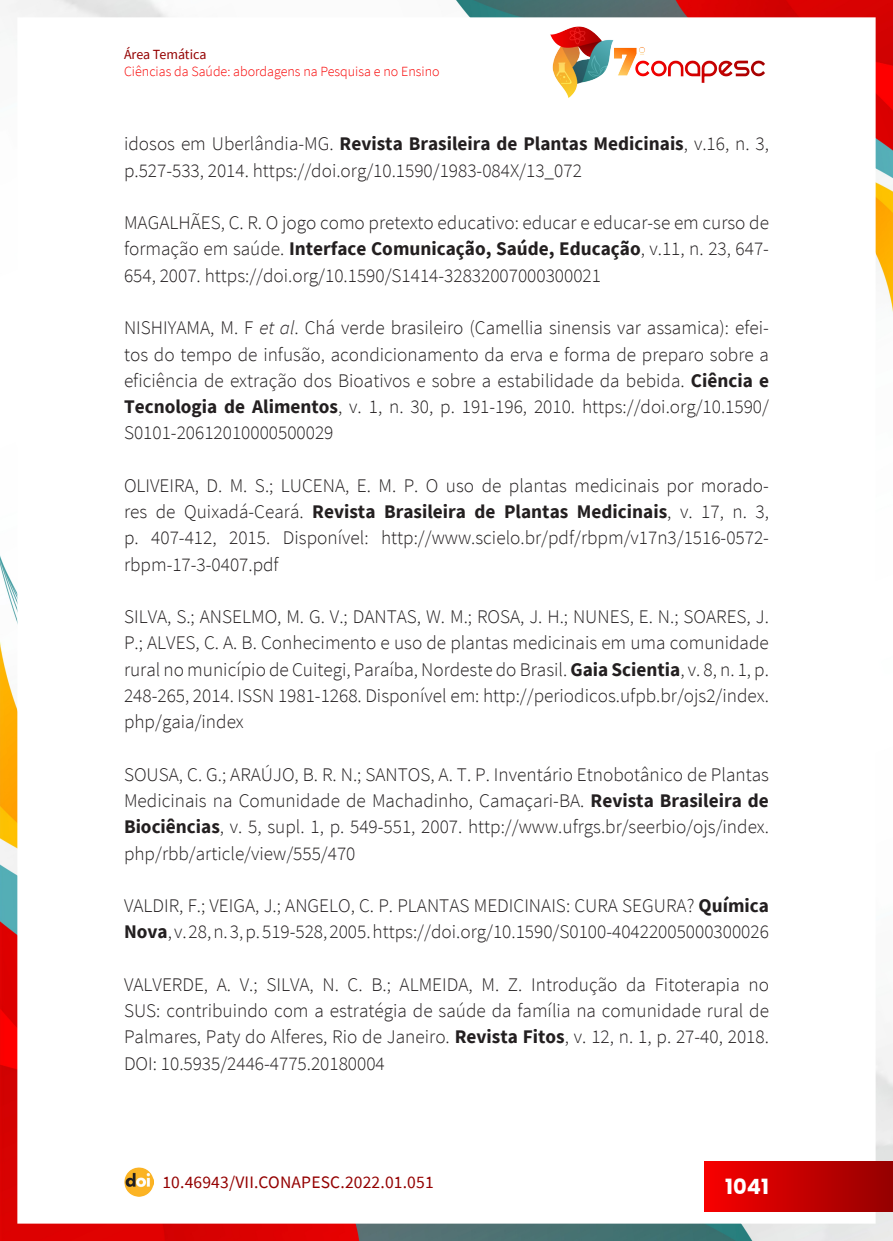
<style>
.page{position:relative;width:893px;height:1241px;background:#fff}
.page>*{position:absolute;margin:0;border:0;box-sizing:border-box;transform-origin:0 0}
.t1{font:700 21px "Poppins";color:#fff}
._14_REFERENCIAS{font:300 19.25px/26.2px "Source Sans Pro";color:#231f20;text-align:justify}
.t2{font:17.5px "Source Sans Pro";letter-spacing:.01em;color:#940000}
.t3{font:300 14px "Source Sans Pro";color:#f80000}
.t4{font:14px "Source Sans Pro";letter-spacing:-.005em;color:#940000}
.s1{font-weight:700}
.s2{font-style:italic}
</style>
<div class="page">
<img style="left:0;top:0;width:893px;height:1240px">
<div style="left:17px;top:17px;width:859px;height:1206px;background:#fff"></div>
<img style="left:124px;top:1167px;width:30px;height:29px">
<div style="left:704px;top:1161px;width:189px;height:49px;background:linear-gradient(to right,#f80000,#950000)"></div>
<img style="left:550px;top:26px;width:215px;height:72px">
<p class="t4" style="left:124px;top:45px;width:84px">Área Temática</p>
<p class="t3" style="left:124px;top:62px;width:317px">Ciências da Saúde: abordagens na Pesquisa e no Ensino</p>
<p class="_14_REFERENCIAS" style="left:124px;top:131px;width:646px">idosos em Uberlândia-MG. <span class="s1">Revista Brasileira de Plantas Medicinais</span>, v.16, n. 3, p.527-533, 2014. https://doi.org/10.1590/1983-084X/13_072</p>
<p class="_14_REFERENCIAS" style="left:124px;top:210px;width:646px">MAGALHÃES, C. R. O jogo como pretexto educativo: educar e educar-se em curso de formação em saúde. <span class="s1">Interface Comunicação, Saúde, Educação</span>, v.11, n. 23, 647- 654, 2007. https://doi.org/10.1590/S1414-32832007000300021</p>
<p class="_14_REFERENCIAS" style="left:124px;top:315px;width:646px">NISHIYAMA, M. F <span class="s2">et al</span>. Chá verde brasileiro (Camellia sinensis var assamica): efei&shy;tos do tempo de infusão, acondicionamento da erva e forma de preparo sobre a eficiência de extração dos Bioativos e sobre a estabilidade da bebida. <span class="s1">Ciência e Tecnologia de Alimentos</span>, v. 1, n. 30, p. 191-196, 2010. https://doi.org/10.1590/ S0101-20612010000500029</p>
<p class="_14_REFERENCIAS" style="left:124px;top:472px;width:646px">OLIVEIRA, D. M. S.; LUCENA, E. M. P. O uso de plantas medicinais por morado&shy;res de Quixadá-Ceará. <span class="s1">Revista Brasileira de Plantas Medicinais</span>, v. 17, n. 3, p. 407-412, 2015. Disponível: http://www.scielo.br/pdf/rbpm/v17n3/1516-0572- rbpm-17-3-0407.pdf</p>
<p class="_14_REFERENCIAS" style="left:124px;top:603px;width:646px">SILVA, S.; ANSELMO, M. G. V.; DANTAS, W. M.; ROSA, J. H.; NUNES, E. N.; SOARES, J.<br>P.; ALVES, C. A. B. Conhecimento e uso de plantas medicinais em uma comunidade rural no município de Cuitegi, Paraíba, Nordeste do Brasil. <span class="s1">Gaia Scientia</span>, v. 8, n. 1, p.<br>248-265, 2014. ISSN 1981-1268. Disponível em: http://periodicos.ufpb.br/ojs2/index. php/gaia/index</p>
<p class="_14_REFERENCIAS" style="left:124px;top:761px;width:646px">SOUSA, C. G.; ARAÚJO, B. R. N.; SANTOS, A. T. P. Inventário Etnobotânico de Plantas Medicinais na Comunidade de Machadinho, Camaçari-BA. <span class="s1">Revista Brasileira de Biociências</span>, v. 5, supl. 1, p. 549-551, 2007. http://www.ufrgs.br/seerbio/ojs/index. php/rbb/article/view/555/470</p>
<p class="_14_REFERENCIAS" style="left:124px;top:892px;width:646px">VALDIR, F.; VEIGA, J.; ANGELO, C. P. PLANTAS MEDICINAIS: CURA SEGURA? <span class="s1">Química<br>Nova</span>, v. 28, n. 3, p. 519-528, 2005. https://doi.org/10.1590/S0100-40422005000300026</p>
<p class="_14_REFERENCIAS" style="left:124px;top:971px;width:646px">VALVERDE, A. V.; SILVA, N. C. B.; ALMEIDA, M. Z. Introdução da Fitoterapia no SUS: contribuindo com a estratégia de saúde da família na comunidade rural de Palmares, Paty do Alferes, Rio de Janeiro. <span class="s1">Revista Fitos</span>, v. 12, n. 1, p. 27-40, 2018.<br>DOI: 10.5935/2446-4775.20180004</p>
<p class="t2" style="left:162px;top:1170px;width:273px">10.46943/VII.CONAPESC.2022.01.051</p>
<p class="t1" style="left:725px;top:1173px;width:45px">1041</p>
</div>
